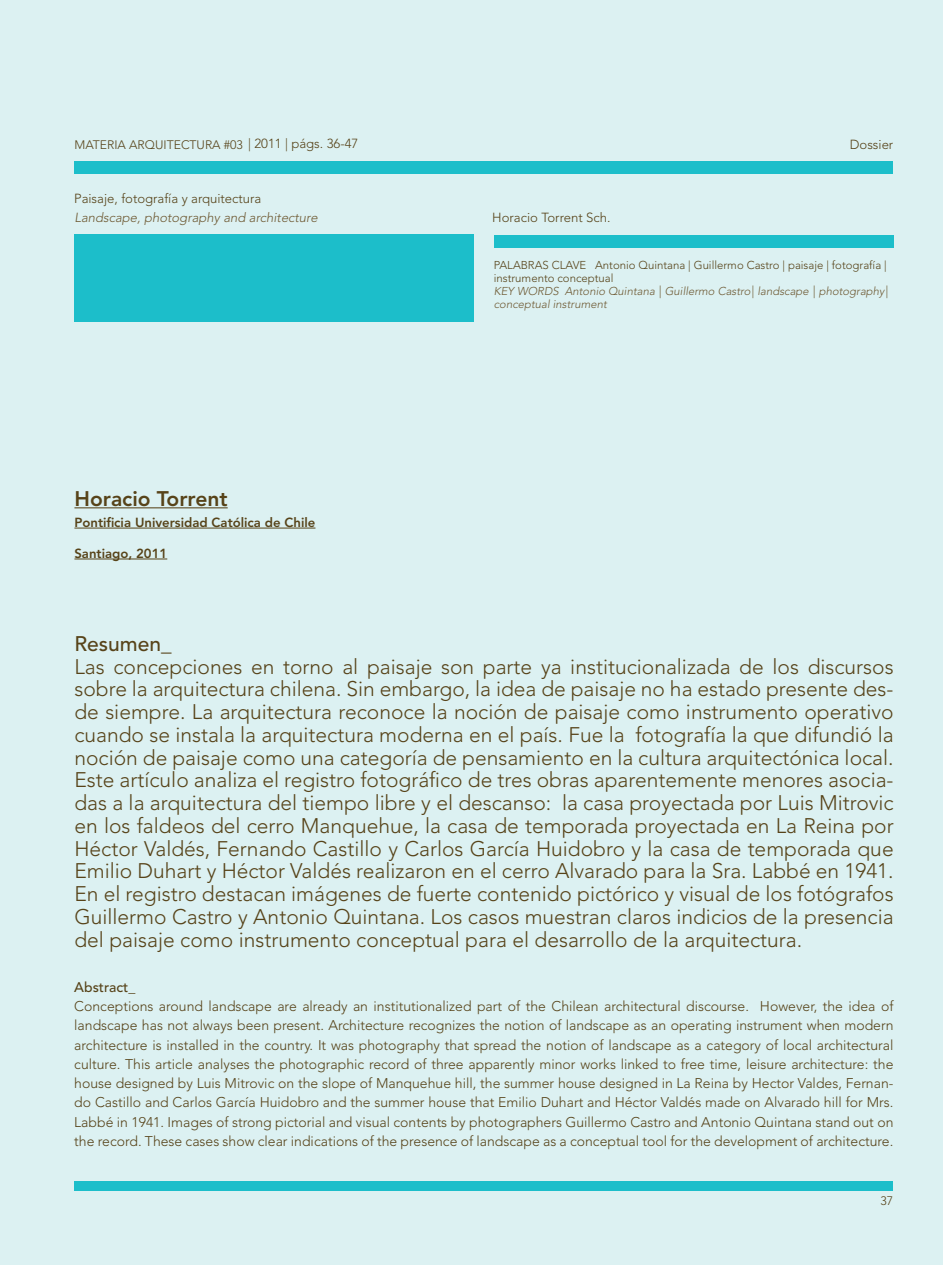
<style>
.page{position:relative;width:943px;height:1265px;background:#dcf1f2}
.page>*{position:absolute;margin:0;border:0;box-sizing:border-box;transform-origin:0 0}
.t1{font:300 21px/22.8px "Avenir LT Std";color:#574319;text-align:justify}
.t2{font:800 21px "Avenir LT Std";color:#574319}
.t3{font:500 21px "Avenir LT Std";color:#574319}
.t4{font:300 14px/19.2px "Avenir LT Std";color:#574319;text-align:justify}
.t5{font:500 14px "Avenir LT Std";color:#574319}
.t6{font:300 13.12px "Avenir LT Std";color:#574319}
.t7{font:800 13.12px "Avenir LT Std";color:#574319}
.t8{font:italic 300 13.12px "Avenir LT Std";color:#6f5b35}
.t9{font:300 12.25px "Avenir LT Std";color:#574319}
.t10{font:300 11.38px/13.1px "Avenir LT Std";color:#574319}
.t11{font:italic 300 11.38px/13.1px "Avenir LT Std";color:#6f5b35}
.s1{font-size:13.12px}
</style>
<div class="page">
<div style="left:74px;top:1181px;width:819px;height:10px;background:#1cbeca"></div>
<div style="left:74px;top:161px;width:819px;height:13px;background:#1cbeca"></div>
<div style="left:494px;top:235px;width:399px;height:12px;background:#1cbeca"></div>
<div style="left:74px;top:235px;width:400px;height:87px;background:#1cbeca"></div>
<hr style="left:74px;top:507px;width:154px;height:1px;background:#574319">
<hr style="left:74px;top:528px;width:241px;height:1px;background:#574319">
<hr style="left:74px;top:559px;width:93px;height:1px;background:#574319">
<p class="t9" style="left:74px;top:138px;width:285px">MATERIA ARQUITECTURA #03 <span class="s1">| 2011 | págs. 36-47</span></p>
<p class="t6" style="left:849px;top:136px;width:45px">Dossier</p>
<p class="t6" style="left:74px;top:191px;width:189px">Paisaje, fotografía y arquitectura</p>
<p class="t8" style="left:74px;top:210px;width:245px">Landscape, photography and architecture</p>
<p class="t2" style="left:74px;top:486px;width:155px">Horacio Torrent</p>
<p class="t7" style="left:74px;top:514px;width:242px">Pontificia Universidad Católica de Chile</p>
<p class="t7" style="left:74px;top:545px;width:94px">Santiago, 2011</p>
<p class="t6" style="left:492px;top:210px;width:120px">Horacio Torrent Sch.</p>
<p class="t10" style="left:494px;top:258px;width:394px">PALABRAS CLAVE Antonio Quintana | Guillermo Castro | paisaje | fotografía | instrumento conceptual</p>
<p class="t11" style="left:494px;top:285px;width:396px">KEY WORDS Antonio Quintana | Guillermo Castro| landscape | photography| conceptual instrument</p>
<p class="t3" style="left:74px;top:631px;width:99px">Resumen_</p>
<p class="t1" style="left:74px;top:655px;width:820px">Las concepciones en torno al paisaje son parte ya institucionalizada de los discursos sobre la arquitectura chilena. Sin embargo, la idea de paisaje no ha estado presente des&shy;de siempre. La arquitectura reconoce la noción de paisaje como instrumento operativo cuando se instala la arquitectura moderna en el país. Fue la fotografía la que difundió la noción de paisaje como una categoría de pensamiento en la cultura arquitectónica local.<br>Este artículo analiza el registro fotográfico de tres obras aparentemente menores asocia&shy;das a la arquitectura del tiempo libre y el descanso: la casa proyectada por Luis Mitrovic en los faldeos del cerro Manquehue, la casa de temporada proyectada en La Reina por Héctor Valdés, Fernando Castillo y Carlos García Huidobro y la casa de temporada que Emilio Duhart y Héctor Valdés realizaron en el cerro Alvarado para la Sra. Labbé en 1941.<br>En el registro destacan imágenes de fuerte contenido pictórico y visual de los fotógrafos Guillermo Castro y Antonio Quintana. Los casos muestran claros indicios de la presencia del paisaje como instrumento conceptual para el desarrollo de la arquitectura.</p>
<p class="t5" style="left:74px;top:979px;width:63px">Abstract_</p>
<p class="t4" style="left:74px;top:997px;width:820px">Conceptions around landscape are already an institutionalized part of the Chilean architectural discourse. However, the idea of landscape has not always been present. Architecture recognizes the notion of landscape as an operating instrument when modern architecture is installed in the country. It was photography that spread the notion of landscape as a category of local architectural culture. This article analyses the photographic record of three apparently minor works linked to free time, leisure architecture: the house designed by Luis Mitrovic on the slope of Manquehue hill, the summer house designed in La Reina by Hector Valdes, Fernan&shy;do Castillo and Carlos García Huidobro and the summer house that Emilio Duhart and Héctor Valdés made on Alvarado hill for Mrs.<br>Labbé in 1941. Images of strong pictorial and visual contents by photographers Guillermo Castro and Antonio Quintana stand out on the record. These cases show clear indications of the presence of landscape as a conceptual tool for the development of architecture.</p>
<p class="t9" style="left:880px;top:1194px;width:14px">37</p>
</div>
